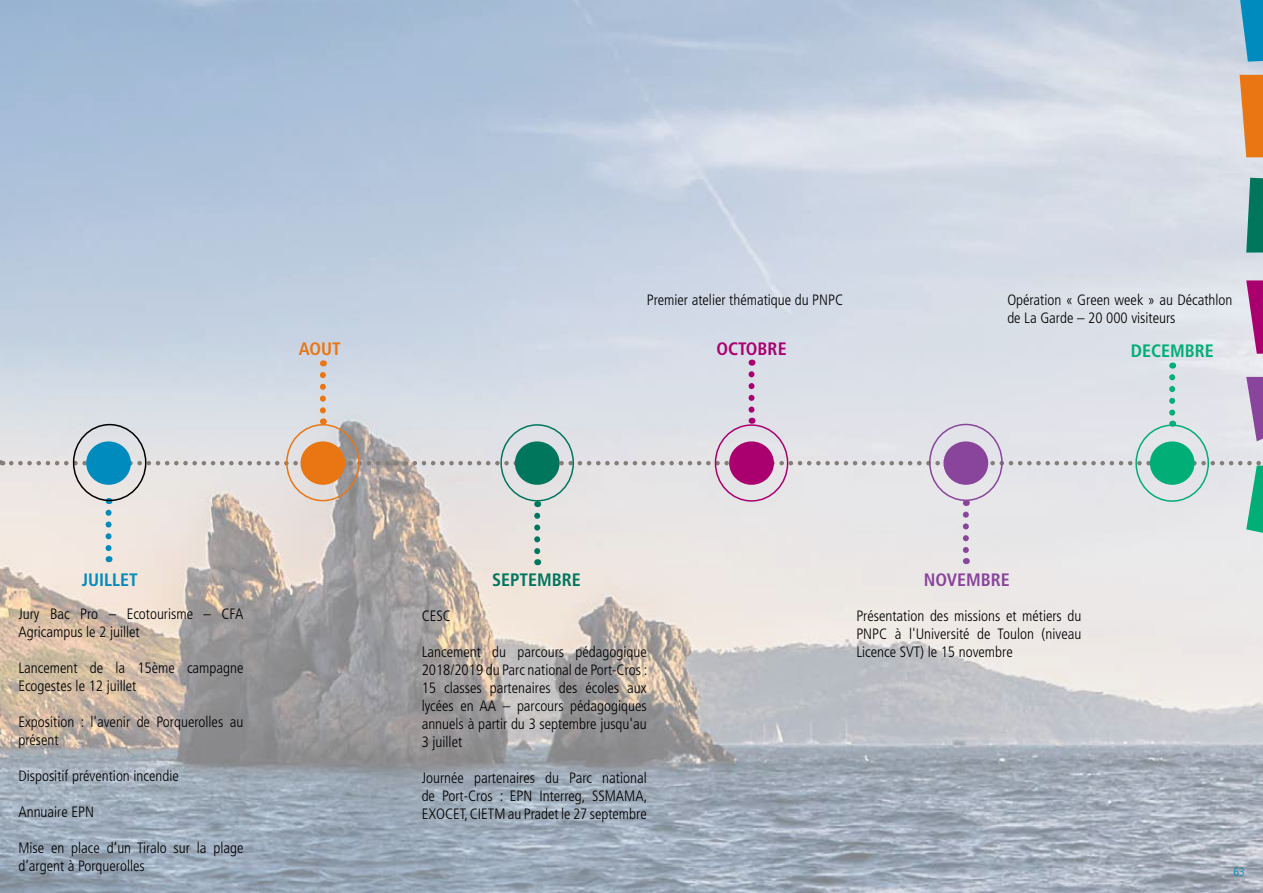
<style>
.page{position:relative;width:1263px;height:893px;background:#fff}
.page>*{position:absolute;margin:0;border:0;box-sizing:border-box;transform-origin:0 0}
.t1{font:700 condensed 18px "Frutiger LT Std";color:#00765d}
.t2{font:700 condensed 18px "Frutiger LT Std";color:#89459b}
.t3{font:700 condensed 18px "Frutiger LT Std";color:#00ae76}
.t4{font:700 condensed 18px "Frutiger LT Std";color:#008bbf}
.t5{font:700 condensed 18px "Frutiger LT Std";color:#aa006f}
.t6{font:700 condensed 18px "Frutiger LT Std";color:#ea7513}
.t7{font:300 condensed 15px/18px "Frutiger LT Std";color:#000}
.t8{font:300 condensed 12px "Frutiger LT Std";color:#008bbf}
</style>
<div class="page">
<img style="left:0;top:0;width:1263px;height:893px">
<svg style="left:1246px;top:178px;width:17px;height:75px"></svg>
<svg style="left:1246px;top:280px;width:17px;height:74px"></svg>
<svg style="left:1240px;top:0;width:23px;height:62px"></svg>
<svg style="left:1246px;top:377px;width:17px;height:64px"></svg>
<svg style="left:1239px;top:75px;width:24px;height:82px;background:#e88636"></svg>
<svg style="left:0;top:460px;width:3px;height:5px"></svg>
<div style="left:86px;top:441px;width:45px;height:44px;background:#008bbf;border-radius:50%"></div>
<div style="left:729px;top:441px;width:45px;height:44px;background:#aa006f;border-radius:50%"></div>
<div style="left:515px;top:441px;width:45px;height:44px;background:#00765d;border-radius:50%"></div>
<div style="left:300px;top:441px;width:45px;height:44px;background:#ea7513;border-radius:50%"></div>
<div style="left:1150px;top:441px;width:44px;height:44px;background:#00ae76;border-radius:50%"></div>
<div style="left:943px;top:441px;width:45px;height:44px;background:#89459b;border-radius:50%"></div>
<svg style="left:320px;top:375px;width:6px;height:49px"></svg>
<svg style="left:748px;top:374px;width:6px;height:50px"></svg>
<svg style="left:11px;top:461px;width:1252px;height:104px;background:#d9d5d5"></svg>
<svg style="left:1169px;top:377px;width:6px;height:47px"></svg>
<div style="left:73px;top:424px;width:73px;height:77px;border:2px solid #000;border-radius:50%"></div>
<div style="left:286px;top:424px;width:74px;height:77px;border:2px solid #ea7513;border-radius:50%"></div>
<div style="left:500px;top:424px;width:74px;height:77px;border:2px solid #00765d;border-radius:50%"></div>
<div style="left:715px;top:424px;width:73px;height:78px;border:2px solid #aa006f;border-radius:50%"></div>
<div style="left:929px;top:424px;width:74px;height:77px;border:2px solid #89459b;border-radius:50%"></div>
<div style="left:1135px;top:424px;width:74px;height:78px;border:2px solid #00ae76;border-radius:50%"></div>
<p class="t6" style="left:299px;top:338px;width:43px">AOUT</p>
<p class="t7" style="left:647px;top:291px;width:198px">Premier atelier thématique du PNPC</p>
<p class="t5" style="left:716px;top:338px;width:72px">OCTOBRE</p>
<p class="t7" style="left:1007px;top:291px;width:227px">Opération « Green week » au Décathlon de La Garde – 20 000 visiteurs</p>
<p class="t3" style="left:1131px;top:340px;width:85px">DECEMBRE</p>
<p class="t4" style="left:82px;top:569px;width:57px">JUILLET</p>
<p class="t7" style="left:18px;top:605px;width:226px">Jury Bac Pro – Ecotourisme – CFA<br>Agricampus le 2 juillet</p>
<p class="t7" style="left:18px;top:659px;width:226px">Lancement de la 15ème campagne<br>Ecogestes le 12 juillet</p>
<p class="t7" style="left:18px;top:713px;width:227px">Exposition : l'avenir de Porquerolles au présent</p>
<p class="t7" style="left:18px;top:767px;width:162px">Dispositif prévention incendie</p>
<p class="t7" style="left:18px;top:803px;width:77px">Annuaire EPN</p>
<p class="t7" style="left:18px;top:839px;width:227px">Mise en place d’un Tiralo sur la plage d’argent à Porquerolles</p>
<p class="t1" style="left:492px;top:569px;width:90px">SEPTEMBRE</p>
<p class="t7" style="left:422px;top:607px;width:31px">CESC</p>
<p class="t7" style="left:422px;top:643px;width:227px;text-align:justify">Lancement du parcours pédagogique 2018/2019 du Parc national de Port-Cros :<br>15 classes partenaires des écoles aux lycées en AA – parcours pédagogiques annuels à partir du 3 septembre jusqu'au 3 juillet</p>
<p class="t7" style="left:422px;top:769px;width:227px;text-align:justify">Journée partenaires du Parc national de Port-Cros : EPN Interreg, SSMAMA, EXOCET, CIETM au Pradet le 27 septembre</p>
<p class="t2" style="left:924px;top:569px;width:88px">NOVEMBRE</p>
<p class="t7" style="left:856px;top:607px;width:227px;text-align:justify">Présentation des missions et métiers du PNPC à l'Université de Toulon (niveau Licence SVT) le 15 novembre</p>
<p class="t8" style="left:1233px;top:865px;width:13px">63</p>
</div>
